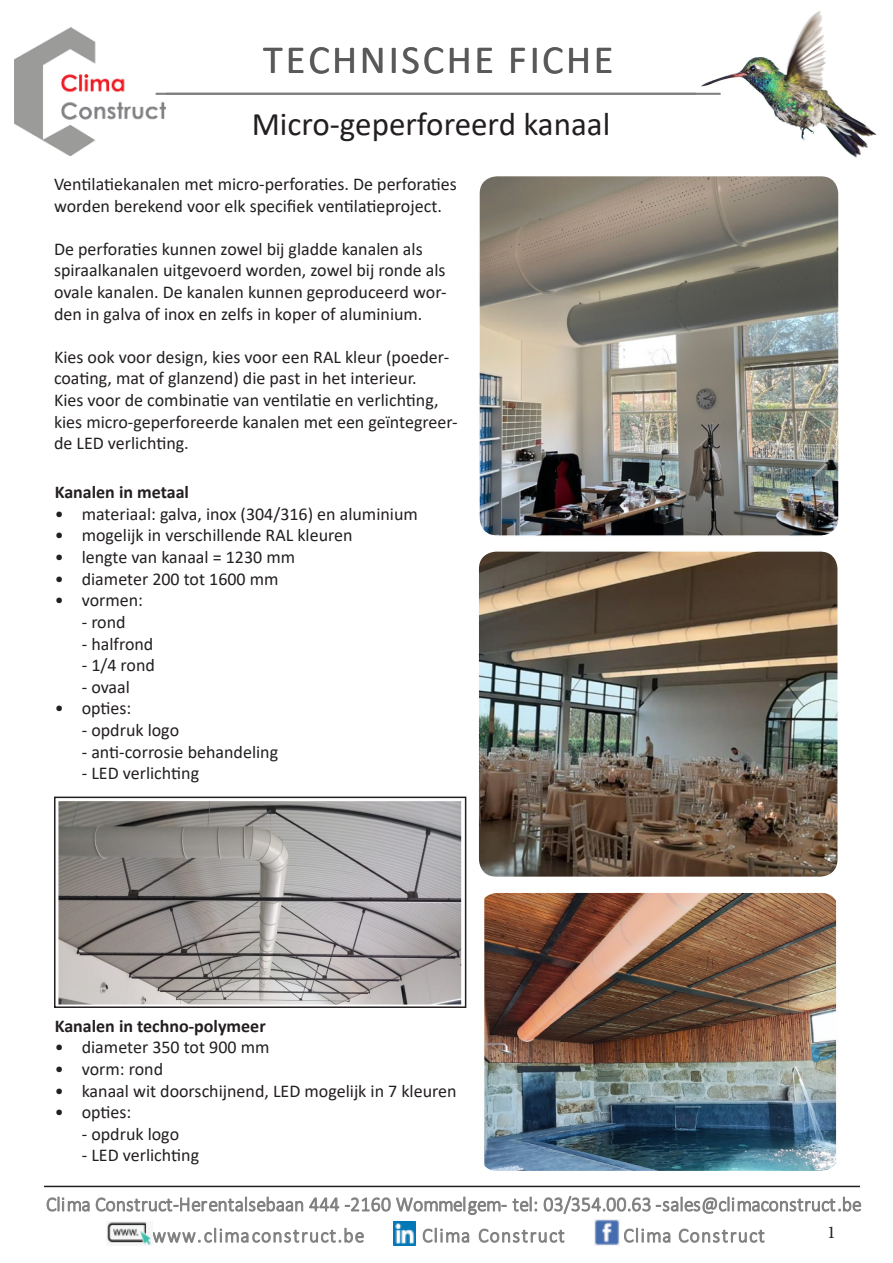
<style>
.page{position:relative;width:893px;height:1263px;background:#fff}
.page>*{position:absolute;margin:0;border:0;box-sizing:border-box;transform-origin:0 0}
.t1{font:40.2px "Calibri";letter-spacing:.065em;color:#595959}
.t2{font:33px "Calibri";color:#231f20}
.t3{font:18px/21.6px "Calibri";color:#231f20}
.t4{font:700 18px "Calibri";color:#231f20}
.t5{font:18px "Minion Pro";color:#231f20}
</style>
<div class="page">
<img style="left:15px;top:28px;width:151px;height:127px">
<img style="left:696px;top:11px;width:181px;height:147px">
<svg style="left:153px;top:1227px;width:211px;height:16px"></svg>
<svg style="left:423px;top:1227px;width:46px;height:16px"></svg>
<svg style="left:479px;top:1228px;width:86px;height:15px"></svg>
<svg style="left:624px;top:1227px;width:46px;height:16px"></svg>
<svg style="left:679px;top:1228px;width:86px;height:15px"></svg>
<svg style="left:394px;top:1222px;width:22px;height:23px"></svg>
<svg style="left:595px;top:1219px;width:24px;height:26px"></svg>
<svg style="left:107px;top:1222px;width:44px;height:23px"></svg>
<svg style="left:47px;top:1196px;width:43px;height:16px"></svg>
<svg style="left:96px;top:1196px;width:207px;height:16px"></svg>
<svg style="left:309px;top:1196px;width:228px;height:19px"></svg>
<svg style="left:544px;top:1195px;width:317px;height:20px"></svg>
<hr style="left:156px;top:93px;width:565px;height:2px;background:#808080">
<hr style="left:44px;top:1186px;width:816px;height:1px;background:#231f20">
<img style="left:484px;top:894px;width:353px;height:275px">
<div style="left:478px;top:891px;width:362px;height:281px;border:2px solid #fff;border-radius:18px"></div>
<img style="left:481px;top:178px;width:356px;height:356px">
<div style="left:478px;top:175px;width:362px;height:362px;border:2px solid #fff;border-radius:18px"></div>
<img style="left:480px;top:553px;width:356px;height:322px">
<div style="left:477px;top:550px;width:362px;height:328px;border:2px solid #fff;border-radius:18px"></div>
<img style="left:58px;top:801px;width:404px;height:204px">
<div style="left:54px;top:796px;width:412px;height:212px;border:2px solid #231f20"></div>
<p class="t1" style="left:263px;top:32px;width:352px">TECHNISCHE FICHE</p>
<p class="t2" style="left:252px;top:101px;width:360px">Micro-geperforeerd kanaal</p>
<p class="t3" style="left:54px;top:173px;width:404px">Ventilatiekanalen met micro-perforaties. De perforaties worden berekend voor elk specifiek ventilatieproject.</p>
<p class="t3" style="left:54px;top:238px;width:394px">De perforaties kunnen zowel bij gladde kanalen als spiraalkanalen uitgevoerd worden, zowel bij ronde als ovale kanalen. De kanalen kunnen geproduceerd wor&shy;den in galva of inox en zelfs in koper of aluminium.</p>
<p class="t3" style="left:54px;top:346px;width:397px">Kies ook voor design, kies voor een RAL kleur (poeder&shy;coating, mat of glanzend) die past in het interieur.</p>
<p class="t3" style="left:54px;top:389px;width:405px">Kies voor de combinatie van ventilatie en verlichting, kies micro-geperforeerde kanalen met een geïntegreer&shy;de LED verlichting.</p>
<p class="t4" style="left:55px;top:480px;width:136px">Kanalen in metaal</p>
<p class="t3" style="left:55px;top:503px;width:365px">• materiaal: galva, inox (304/316) en aluminium</p>
<p class="t3" style="left:55px;top:524px;width:299px">• mogelijk in verschillende RAL kleuren</p>
<p class="t3" style="left:55px;top:546px;width:242px">• lengte van kanaal = 1230 mm</p>
<p class="t3" style="left:55px;top:567px;width:225px">• diameter 200 tot 1600 mm</p>
<p class="t3" style="left:55px;top:589px;width:90px">• vormen:</p>
<p class="t3" style="left:82px;top:611px;width:45px">- rond</p>
<p class="t3" style="left:82px;top:632px;width:73px">- halfrond</p>
<p class="t3" style="left:82px;top:654px;width:75px">- 1/4 rond</p>
<p class="t3" style="left:82px;top:675px;width:50px">- ovaal</p>
<p class="t3" style="left:55px;top:697px;width:78px">• opties:</p>
<p class="t3" style="left:82px;top:719px;width:99px">- opdruk logo</p>
<p class="t3" style="left:82px;top:740px;width:198px">- anti-corrosie behandeling</p>
<p class="t3" style="left:82px;top:762px;width:119px">- LED verlichting</p>
<p class="t4" style="left:55px;top:1013px;width:212px">Kanalen in techno-polymeer</p>
<p class="t3" style="left:55px;top:1036px;width:216px">• diameter 350 tot 900 mm</p>
<p class="t3" style="left:55px;top:1058px;width:110px">• vorm: rond</p>
<p class="t3" style="left:55px;top:1079px;width:403px">• kanaal wit doorschijnend, LED mogelijk in 7 kleuren</p>
<p class="t3" style="left:55px;top:1101px;width:78px">• opties:</p>
<p class="t3" style="left:82px;top:1123px;width:99px">- opdruk logo</p>
<p class="t3" style="left:82px;top:1144px;width:119px">- LED verlichting</p>
<p class="t5" style="left:827px;top:1220px;width:10px">1</p>
</div>
